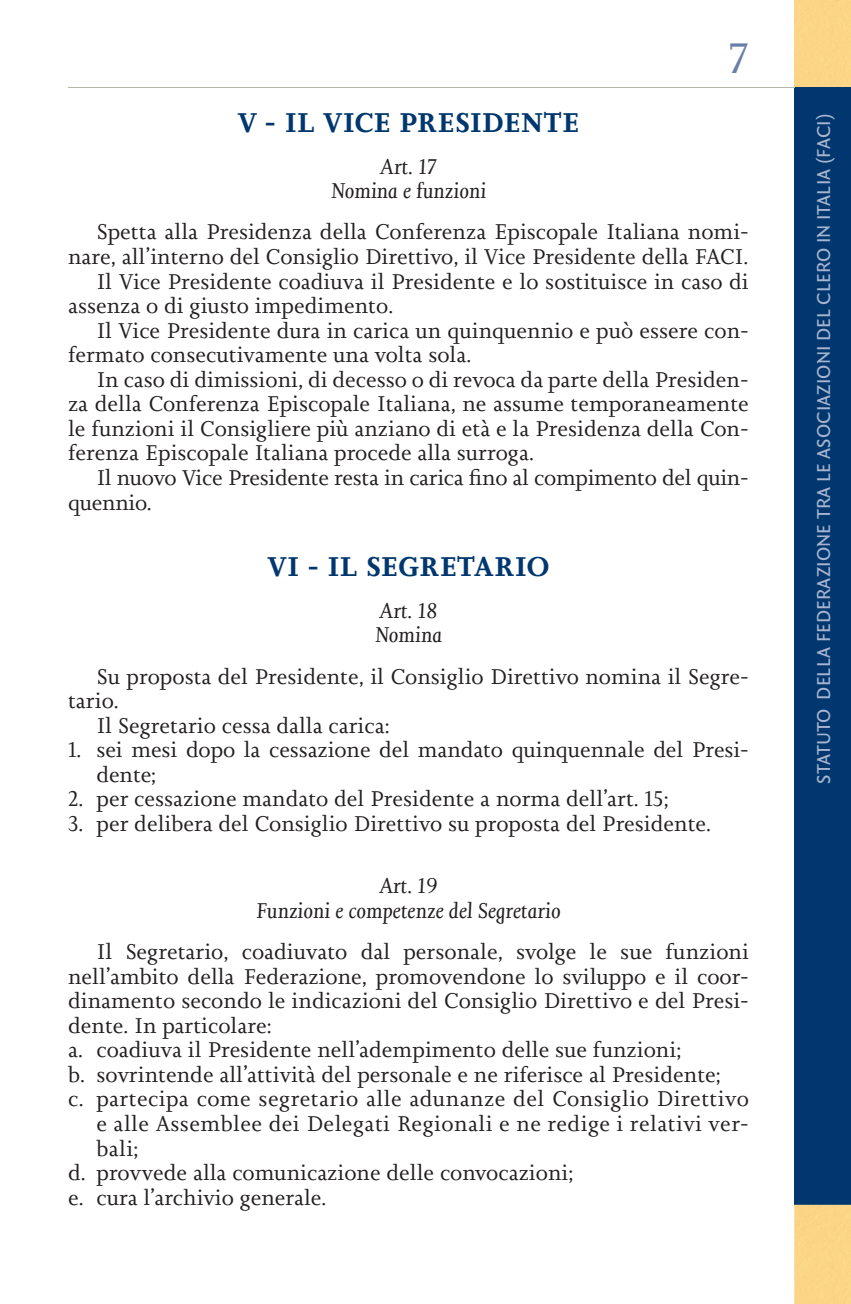
<style>
.page{position:relative;width:851px;height:1304px;background:#fff}
.page>*{position:absolute;margin:0;border:0;box-sizing:border-box;transform-origin:0 0}
.t1{font:44px "Joanna Nova";color:#687fa9}
.t2{font:700 28px "Joanna Nova";letter-spacing:-.01em;color:#00376e}
.t3{font:22px/24.6px "Joanna Nova";color:#231f20}
.t4{font:22px "Joanna Nova";letter-spacing:.02em;color:#231f20}
.t5{font:italic 22px/24.6px "Joanna Nova";color:#231f20;text-align:center}
.t6{font:20px "Quadraat Sans Pro";color:#a7b3cf}
</style>
<div class="page">
<div style="left:794px;top:87px;width:56px;height:1118px;background:#00376e"></div>
<hr style="left:68px;top:87px;width:726px;height:1px;background:#b7b4a9">
<div style="left:794px;top:1205px;width:56px;height:99px;background:#fbd586"></div>
<h1 class="t1" style="left:728px;top:30px;width:22px">7</h1>
<p class="t2" style="left:238px;top:104px;width:343px">V - IL VICE PRESIDENTE</p>
<p class="t5" style="left:330px;top:154px;width:157px">Art. 17<br>Nomina e funzioni</p>
<p class="t3" style="left:96px;top:220px;width:654px">Spetta alla Presidenza della Conferenza Episcopale Italiana nomi-</p>
<p class="t3" style="left:68px;top:244px;width:681px">nare, all’interno del Consiglio Direttivo, il Vice Presidente della FACI.</p>
<p class="t3" style="left:96px;top:269px;width:653px">Il Vice Presidente coadiuva il Presidente e lo sostituisce in caso di</p>
<p class="t3" style="left:68px;top:293px;width:326px">assenza o di giusto impedimento.</p>
<p class="t3" style="left:96px;top:318px;width:654px">Il Vice Presidente dura in carica un quinquennio e può essere con-</p>
<p class="t3" style="left:68px;top:342px;width:404px">fermato consecutivamente una volta sola.</p>
<p class="t3" style="left:96px;top:367px;width:653px">In caso di dimissioni, di decesso o di revoca da parte della Presiden-</p>
<p class="t3" style="left:68px;top:392px;width:682px">za della Conferenza Episcopale Italiana, ne assume temporaneamente</p>
<p class="t3" style="left:68px;top:416px;width:682px">le funzioni il Consigliere più anziano di età e la Presidenza della Con-</p>
<p class="t3" style="left:68px;top:441px;width:467px">ferenza Episcopale Italiana procede alla surroga.</p>
<p class="t3" style="left:96px;top:465px;width:653px">Il nuovo Vice Presidente resta in carica fino al compimento del quin-</p>
<p class="t3" style="left:68px;top:490px;width:85px">quennio.</p>
<p class="t2" style="left:267px;top:548px;width:283px">VI - IL SEGRETARIO</p>
<p class="t5" style="left:375px;top:598px;width:69px;text-align:left">Art. 18<br>Nomina</p>
<p class="t3" style="left:96px;top:664px;width:653px">Su proposta del Presidente, il Consiglio Direttivo nomina il Segre-</p>
<p class="t3" style="left:68px;top:688px;width:52px">tario.</p>
<p class="t3" style="left:96px;top:713px;width:294px">Il Segretario cessa dalla carica:</p>
<p class="t3" style="left:96px;top:738px;width:654px;text-indent:-28px">1. sei mesi dopo la cessazione del mandato quinquennale del Presi&shy;dente;</p>
<p class="t3" style="left:68px;top:787px;width:602px">2. per cessazione mandato del Presidente a norma dell’art. 15;</p>
<p class="t3" style="left:68px;top:811px;width:644px">3. per delibera del Consiglio Direttivo su proposta del Presidente.</p>
<p class="t5" style="left:256px;top:873px;width:306px">Art. 19<br>Funzioni e competenze del Segretario</p>
<p class="t3" style="left:96px;top:939px;width:654px">Il Segretario, coadiuvato dal personale, svolge le sue funzioni</p>
<p class="t3" style="left:68px;top:964px;width:682px">nell’ambito della Federazione, promovendone lo sviluppo e il coor-</p>
<p class="t3" style="left:68px;top:988px;width:682px">dinamento secondo le indicazioni del Consiglio Direttivo e del Presi-</p>
<p class="t3" style="left:68px;top:1013px;width:205px">dente. In particolare:</p>
<p class="t3" style="left:68px;top:1038px;width:614px">a. coadiuva il Presidente nell’adempimento delle sue funzioni;</p>
<p class="t3" style="left:68px;top:1062px;width:654px">b. sovrintende all’attività del personale e ne riferisce al Presidente;</p>
<p class="t4" style="left:68px;top:1085px;width:682px">c. partecipa come segretario alle adunanze del Consiglio Direttivo</p>
<p class="t4" style="left:96px;top:1109px;width:653px">e alle Assemblee dei Delegati Regionali e ne redige i relativi ver-</p>
<p class="t3" style="left:96px;top:1136px;width:44px">bali;</p>
<p class="t3" style="left:68px;top:1160px;width:506px">d. provvede alla comunicazione delle convocazioni;</p>
<p class="t3" style="left:68px;top:1185px;width:260px">e. cura l’archivio generale.</p>
<p class="t6" style="left:809px;top:784px;width:672px;rotate:-90deg">STATUTO DELLA FEDERAZIONE TRA LE ASOCIAZIONI DEL CLERO IN ITALIA (FACI)</p>
</div>
